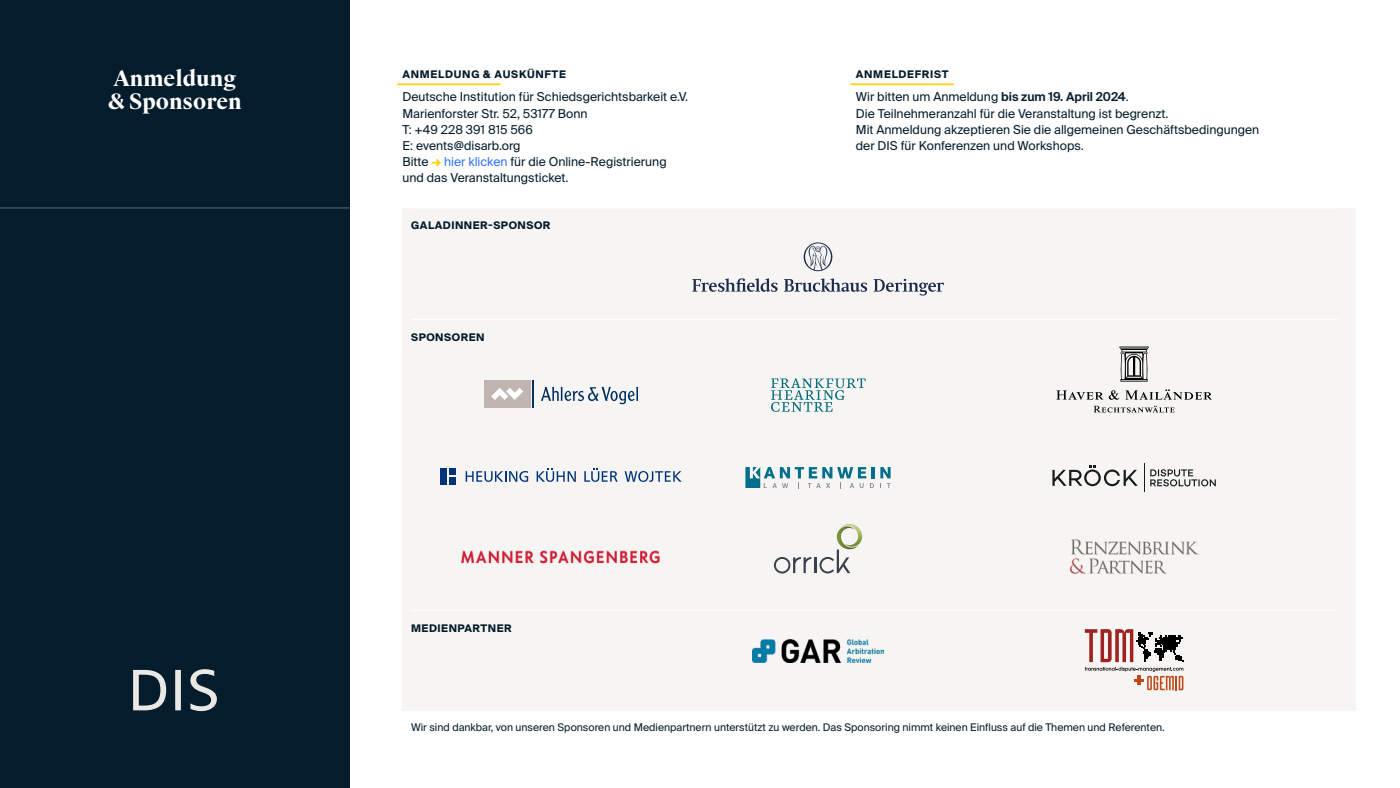
<style>
.page{position:relative;width:1400px;height:788px;background:#fff}
.page>*{position:absolute;margin:0;border:0;box-sizing:border-box;transform-origin:0 0}
.t1{font:700 21px/23.1px "Suisse Works";color:#fff}
.t2{font:12.25px/16.1px "Suisse Intl";color:#051c2c}
.t3{font:10.5px "Suisse Intl";color:#051c2c}
.t4{font:700 10.5px "Suisse Intl";letter-spacing:.05em;color:#051c2c}
.t5{font:700 10.5px "Suisse Intl";letter-spacing:.07em;color:#051c2c}
.s1{font-weight:700;color:#ffd100}
.s2{color:#3174ff}
.s3{font-weight:600}
</style>
<div class="page">
<div style="left:0;top:0;width:350px;height:788px;background:#051c2c"></div>
<hr style="left:0;top:207px;width:350px;height:2px;background:#374956">
<div style="left:402px;top:209px;width:954px;height:501px;background:#f6f5f4"></div>
<hr style="left:397px;top:83px;width:103px;height:2px;background:#ffd100">
<hr style="left:851px;top:83px;width:103px;height:2px;background:#ffd100">
<svg style="left:133px;top:669px;width:84px;height:42px"></svg>
<hr style="left:411px;top:609px;width:928px;height:1px;background:#fff">
<hr style="left:411px;top:319px;width:928px;height:1px;background:#fff">
<svg style="left:771px;top:378px;width:95px;height:34px"></svg>
<svg style="left:774px;top:524px;width:88px;height:49px"></svg>
<svg style="left:1119px;top:346px;width:30px;height:35px"></svg>
<svg style="left:1056px;top:390px;width:47px;height:10px"></svg>
<svg style="left:1109px;top:390px;width:10px;height:9px"></svg>
<svg style="left:1125px;top:389px;width:87px;height:11px"></svg>
<svg style="left:1094px;top:406px;width:81px;height:6px"></svg>
<svg style="left:745px;top:467px;width:129px;height:21px"></svg>
<svg style="left:880px;top:467px;width:11px;height:21px"></svg>
<svg style="left:1085px;top:629px;width:98px;height:61px"></svg>
<img style="left:753px;top:639px;width:130px;height:24px">
<div style="left:440px;top:468px;width:7px;height:16px;background:#003378"></div>
<div style="left:449px;top:468px;width:7px;height:7px;background:#003378"></div>
<div style="left:449px;top:477px;width:7px;height:7px;background:#003378"></div>
<svg style="left:537px;top:468px;width:39px;height:14px"></svg>
<svg style="left:625px;top:471px;width:57px;height:11px"></svg>
<svg style="left:466px;top:471px;width:62px;height:11px"></svg>
<svg style="left:584px;top:468px;width:34px;height:14px"></svg>
<img style="left:461px;top:550px;width:199px;height:14px">
<svg style="left:1144px;top:463px;width:72px;height:29px"></svg>
<svg style="left:1052px;top:465px;width:86px;height:21px"></svg>
<svg style="left:784px;top:278px;width:83px;height:14px"></svg>
<svg style="left:873px;top:279px;width:71px;height:16px"></svg>
<svg style="left:692px;top:278px;width:86px;height:14px"></svg>
<svg style="left:804px;top:242px;width:28px;height:29px"></svg>
<div style="left:484px;top:380px;width:47px;height:28px;background:#c1b5b1"></div>
<svg style="left:541px;top:387px;width:97px;height:17px"></svg>
<hr style="left:532px;top:380px;width:2px;height:28px;background:#003063">
<svg style="left:491px;top:388px;width:32px;height:12px"></svg>
<img style="left:1069px;top:539px;width:130px;height:35px">
<h1 class="t1" style="left:108px;top:68px;width:135px">Anmeldung &amp; Sponsoren</h1>
<p class="t5" style="left:402px;top:68px;width:165px">ANMELDUNG &amp; AUSKÜNFTE</p>
<p class="t2" style="left:402px;top:89px;width:287px">Deutsche Institution für Schiedsgerichtsbarkeit e.V.<br>Marienforster Str. 52, 53177 Bonn<br>T: +49 228 391 815 566<br>E: events@disarb.org<br>Bitte <span class="s1">→</span> <span class="s2">hier klicken</span> für die Online-Registrierung und das Veranstaltungsticket.</p>
<p class="t4" style="left:411px;top:220px;width:141px">GALADINNER-SPONSOR</p>
<p class="t4" style="left:411px;top:331px;width:75px">SPONSOREN</p>
<p class="t4" style="left:411px;top:621px;width:102px">MEDIENPARTNER</p>
<p class="t5" style="left:856px;top:68px;width:94px">ANMELDEFRIST</p>
<p class="t2" style="left:856px;top:89px;width:405px">Wir bitten um Anmeldung <span class="s3">bis zum 19. April 2024</span>.<br>Die Teilnehmeranzahl für die Veranstaltung ist begrenzt.<br>Mit Anmeldung akzeptieren Sie die allgemeinen Geschäftsbedingungen der DIS für Konferenzen und Workshops.</p>
<p class="t3" style="left:411px;top:721px;width:755px">Wir sind dankbar, von unseren Sponsoren und Medienpartnern unterstützt zu werden. Das Sponsoring nimmt keinen Einfluss auf die Themen und Referenten.</p>
</div>
